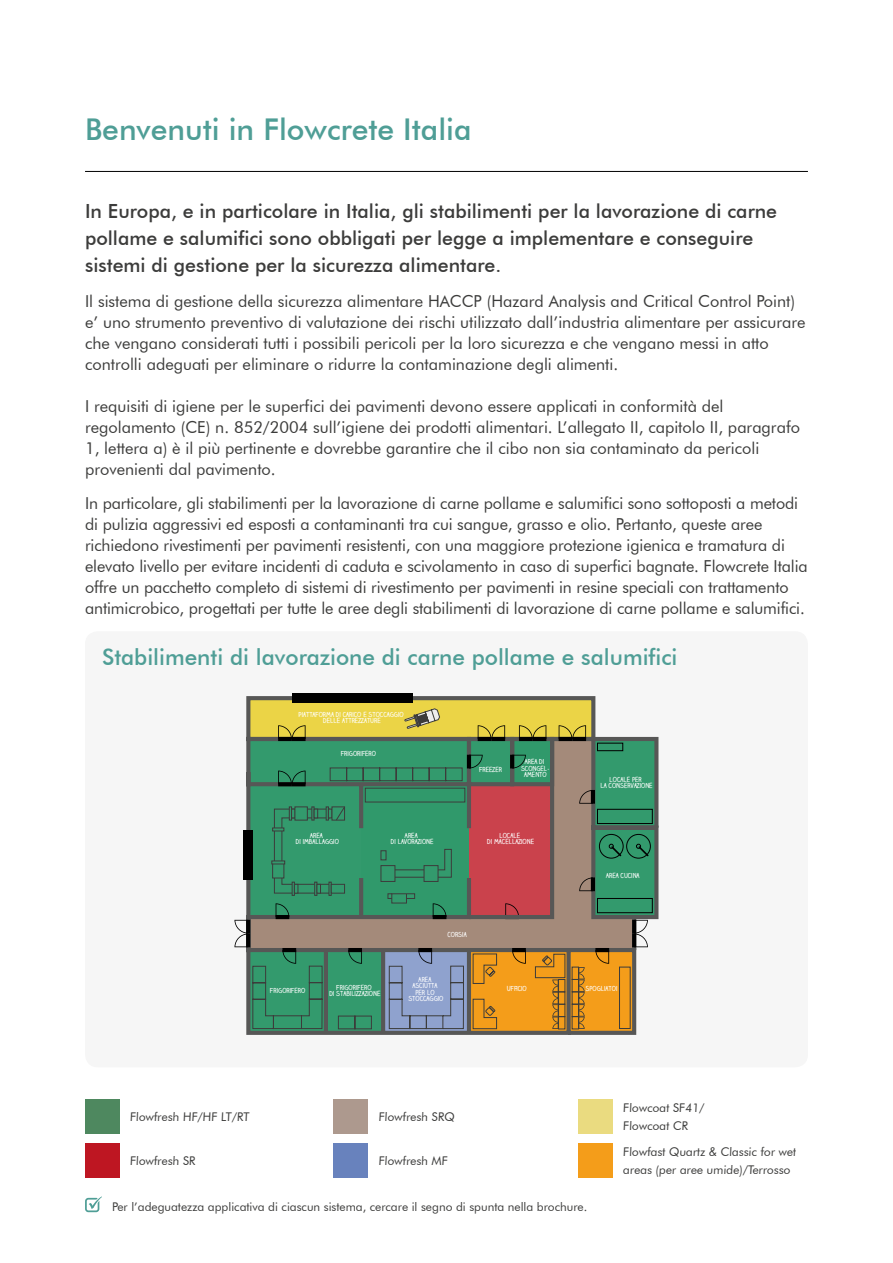
<style>
.page{position:relative;width:893px;height:1263px;background:#fff}
.page>*{position:absolute;margin:0;border:0;box-sizing:border-box;transform-origin:0 0}
.t1{font:500 30px "Futura BT";color:#4f9e96}
.t2{font:500 22.5px "Futura BT";color:#4f9e96}
.t3{font:500 19.5px/27px "Futura BT";color:#3c3c3b}
.t4{font:16.5px/21px "Futura BT";color:#3c3c3b}
.t5{font:12px/18px "Futura BT";color:#3c3c3b}
.t6{font:700 6.6px/6.6px "Claire Hand";color:#fff;text-align:center}
</style>
<div class="page">
<hr style="left:85px;top:171px;width:723px;height:1px;background:#000">
<svg style="left:85px;top:1196px;width:17px;height:16px"></svg>
<div style="left:85px;top:1099px;width:34px;height:34px;background:#4e885f"></div>
<div style="left:85px;top:1144px;width:34px;height:34px;background:#be1622"></div>
<div style="left:578px;top:1099px;width:34px;height:34px;background:#eadb80"></div>
<div style="left:578px;top:1144px;width:34px;height:34px;background:#f49d1a"></div>
<div style="left:334px;top:1099px;width:34px;height:34px;background:#ad998e"></div>
<div style="left:334px;top:1144px;width:34px;height:34px;background:#6882bd"></div>
<div style="left:85px;top:631px;width:723px;height:436px;background:#f6f6f6;border-radius:13px"></div>
<svg style="left:246px;top:694px;width:391px;height:341px"></svg>
<div style="left:292px;top:693px;width:120px;height:10px;background:#000"></div>
<svg style="left:234px;top:708px;width:424px;height:322px;background:#799b6c"></svg>
<svg style="left:329px;top:767px;width:237px;height:263px;background:#7a8064"></svg>
<h1 class="t1" style="left:85px;top:111px;width:388px">Benvenuti in Flowcrete Italia</h1>
<p class="t3" style="left:85px;top:198px;width:694px">In Europa, e in particolare in Italia, gli stabilimenti per la lavorazione di carne pollame e salumifici sono obbligati per legge a implementare e conseguire sistemi di gestione per la sicurezza alimentare.</p>
<p class="t4" style="left:85px;top:290px;width:722px">Il sistema di gestione della sicurezza alimentare HACCP (Hazard Analysis and Critical Control Point) e’ uno strumento preventivo di valutazione dei rischi utilizzato dall’industria alimentare per assicurare che vengano considerati tutti i possibili pericoli per la loro sicurezza e che vengano messi in atto controlli adeguati per eliminare o ridurre la contaminazione degli alimenti.</p>
<p class="t4" style="left:85px;top:395px;width:716px">I requisiti di igiene per le superfici dei pavimenti devono essere applicati in conformità del regolamento (CE) n. 852/2004 sull’igiene dei prodotti alimentari. L’allegato II, capitolo II, paragrafo 1, lettera a) è il più pertinente e dovrebbe garantire che il cibo non sia contaminato da pericoli provenienti dal pavimento.</p>
<p class="t4" style="left:85px;top:493px;width:724px">In particolare, gli stabilimenti per la lavorazione di carne pollame e salumifici sono sottoposti a metodi di pulizia aggressivi ed esposti a contaminanti tra cui sangue, grasso e olio. Pertanto, queste aree richiedono rivestimenti per pavimenti resistenti, con una maggiore protezione igienica e tramatura di elevato livello per evitare incidenti di caduta e scivolamento in caso di superfici bagnate. Flowcrete Italia offre un pacchetto completo di sistemi di rivestimento per pavimenti in resine speciali con trattamento antimicrobico, progettati per tutte le aree degli stabilimenti di lavorazione di carne pollame e salumifici.</p>
<h2 class="t2" style="left:102px;top:644px;width:577px">Stabilimenti di lavorazione di carne pollame e salumifici</h2>
<p class="t6" style="left:299px;top:711px;width:107px">PIATTAFORMA DI CARICO E STOCCAGGIO<br>DELLE ATTREZZATURE</p>
<p class="t6" style="left:341px;top:750px;width:37px">FRIGORIFERO</p>
<p class="t6" style="left:296px;top:832px;width:45px">AREA<br>DI IMBALLAGGIO</p>
<p class="t6" style="left:391px;top:832px;width:44px">AREA<br>DI LAVORAZIONE</p>
<p class="t6" style="left:479px;top:766px;width:25px">FREEZER</p>
<p class="t6" style="left:521px;top:758px;width:30px">AREA DI<br>SCONGEL-<br>AMENTO</p>
<p class="t6" style="left:487px;top:832px;width:48px">LOCALE<br>DI MACELLAZIONE</p>
<p class="t6" style="left:270px;top:987px;width:37px">FRIGORIFERO</p>
<p class="t6" style="left:329px;top:984px;width:53px">FRIGORIFERO<br>DI STABILIZZAZIONE</p>
<p class="t6" style="left:448px;top:931px;width:21px">CORSIA</p>
<p class="t6" style="left:408px;top:976px;width:37px">AREA<br>ASCIUTTA<br>PER LO<br>STOCCAGGIO</p>
<p class="t6" style="left:507px;top:985px;width:21px">UFFICIO</p>
<p class="t6" style="left:600px;top:776px;width:54px">LOCALE PER<br>LA CONSERVAZIONE</p>
<p class="t6" style="left:606px;top:872px;width:35px">AREA CUCINA</p>
<p class="t6" style="left:585px;top:985px;width:33px">SPOGLIATOI</p>
<p class="t5" style="left:130px;top:1107px;width:122px">Flowfresh HF/HF LT/RT</p>
<p class="t5" style="left:378px;top:1107px;width:78px">Flowfresh SRQ</p>
<p class="t5" style="left:130px;top:1152px;width:67px">Flowfresh SR</p>
<p class="t5" style="left:378px;top:1152px;width:71px">Flowfresh MF</p>
<p class="t5" style="left:623px;top:1098px;width:83px">Flowcoat SF41/<br>Flowcoat CR</p>
<p class="t5" style="left:623px;top:1143px;width:175px">Flowfast Quartz &amp; Classic for wet areas (per aree umide)/Terrosso</p>
<p class="t5" style="left:112px;top:1197px;width:477px">Per l’adeguatezza applicativa di ciascun sistema, cercare il segno di spunta nella brochure.</p>
</div>
